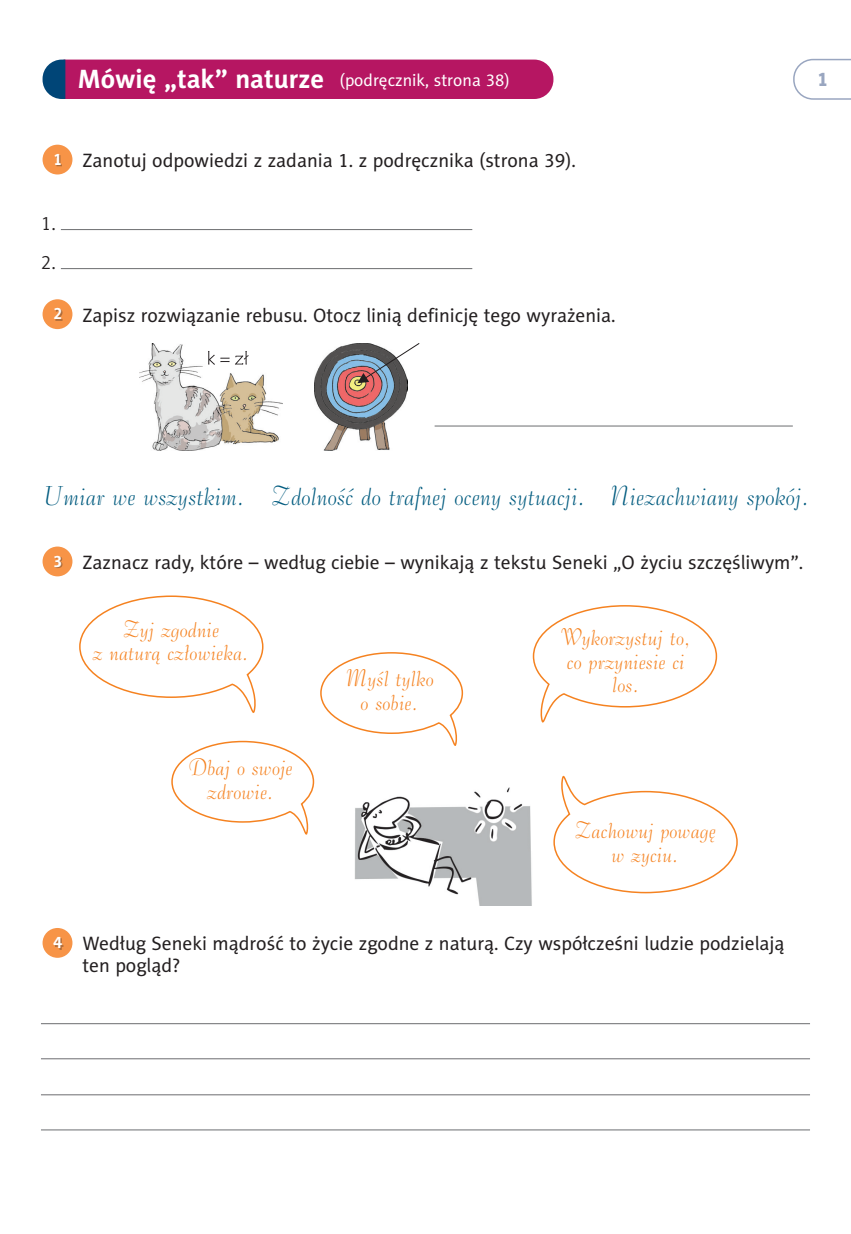
<style>
.page{position:relative;width:851px;height:1234px;background:#fff}
.page>*{position:absolute;margin:0;border:0;box-sizing:border-box;transform-origin:0 0}
.t1{font:22.5px "Bernhard Tango PL";color:#005b7f}
.t2{font:19.5px/21px "Naomi Sans EFN";color:#231f20}
.t3{font:19.5px/23.4px "Bernhard Tango PL";color:#f58220;text-align:center}
.t4{font:19.5px/39px "Naomi Sans EFN Light";color:#231f20}
.t5{font:19.5px "Naomi Sans EFN Heavy";color:#99a6c0}
.t6{font:17.1px "Naomi Sans EFN";color:#fff}
.t7{font:700 16.5px "Naomi Sans EFN";color:#fff}
.s1{font-weight:700;font-size:26.7px}
</style>
<div class="page">
<svg style="left:793px;top:58px;width:57px;height:42px"></svg>
<div style="left:43px;top:60px;width:510px;height:39px;background:#b61662"></div>
<div style="left:43px;top:145px;width:29px;height:29px;background:#f79447;border-radius:50%"></div>
<div style="left:43px;top:299px;width:29px;height:30px;background:#f79447;border-radius:50%"></div>
<div style="left:43px;top:546px;width:29px;height:30px;background:#f79447;border-radius:50%"></div>
<div style="left:43px;top:927px;width:29px;height:30px;background:#f79447;border-radius:50%"></div>
<div style="left:56px;top:155px;width:6px;height:11px;background:#231f20;opacity:.34"></div>
<div style="left:56px;top:309px;width:7px;height:11px;background:#231f20;opacity:.34"></div>
<div style="left:56px;top:556px;width:7px;height:12px;background:#231f20;opacity:.34"></div>
<div style="left:55px;top:938px;width:8px;height:11px;background:#231f20;opacity:.34"></div>
<hr style="left:61px;top:229px;width:411px;height:1px;background:#6c6d70">
<hr style="left:61px;top:268px;width:411px;height:1px;background:#6c6d70">
<img style="left:354px;top:787px;width:178px;height:117px">
<svg style="left:532px;top:605px;width:185px;height:118px"></svg>
<svg style="left:553px;top:775px;width:185px;height:118px"></svg>
<svg style="left:79px;top:595px;width:385px;height:246px"></svg>
<hr style="left:41px;top:1023px;width:768px;height:1px;background:#6c6d70">
<hr style="left:41px;top:1058px;width:768px;height:1px;background:#6c6d70">
<hr style="left:41px;top:1094px;width:768px;height:1px;background:#6c6d70">
<hr style="left:41px;top:1129px;width:768px;height:1px;background:#6c6d70">
<img style="left:139px;top:343px;width:143px;height:107px">
<svg style="left:208px;top:351px;width:21px;height:13px"></svg>
<svg style="left:235px;top:351px;width:13px;height:13px"></svg>
<img style="left:314px;top:343px;width:93px;height:107px">
<svg style="left:357px;top:343px;width:63px;height:40px"></svg>
<hr style="left:434px;top:425px;width:358px;height:1px;background:#6c6d70">
<p class="t6" style="left:78px;top:69px;width:433px"><span class="s1">Mówię „tak” naturze</span> (podręcznik, strona 38)</p>
<p class="t5" style="left:817px;top:68px;width:13px">1</p>
<p class="t7" style="left:53px;top:149px;width:11px">1</p>
<p class="t4" style="left:41px;top:204px;width:16px">1.<br>2.</p>
<p class="t7" style="left:53px;top:304px;width:11px">2</p>
<p class="t2" style="left:82px;top:150px;width:495px">Zanotuj odpowiedzi z zadania 1. z podręcznika (strona 39).</p>
<p class="t2" style="left:82px;top:304px;width:534px">Zapisz rozwiązanie rebusu. Otocz linią definicję tego wyrażenia.</p>
<p class="t1" style="left:43px;top:479px;width:768px">Umiar we wszystkim. Zdolność do trafnej oceny sytuacji. Niezachwiany spokój.</p>
<p class="t7" style="left:53px;top:551px;width:11px">3</p>
<p class="t2" style="left:82px;top:551px;width:722px">Zaznacz rady, które – według ciebie – wynikają z tekstu Seneki „O życiu szczęśliwym”.</p>
<p class="t3" style="left:93px;top:616px;width:157px">Żyj zgodnie<br>z naturą człowieka.</p>
<p class="t3" style="left:189px;top:754px;width:106px">Dbaj o swoje zdrowie.</p>
<p class="t3" style="left:345px;top:666px;width:90px">Myśl tylko o sobie.</p>
<p class="t3" style="left:561px;top:624px;width:132px">Wykorzystuj to, co przyniesie ci los.</p>
<p class="t3" style="left:574px;top:817px;width:143px">Zachowuj powagę w życiu.</p>
<p class="t7" style="left:53px;top:932px;width:11px">4</p>
<p class="t2" style="left:82px;top:932px;width:703px">Według Seneki mądrość to życie zgodne z naturą. Czy współcześni ludzie podzielają ten pogląd?</p>
</div>
